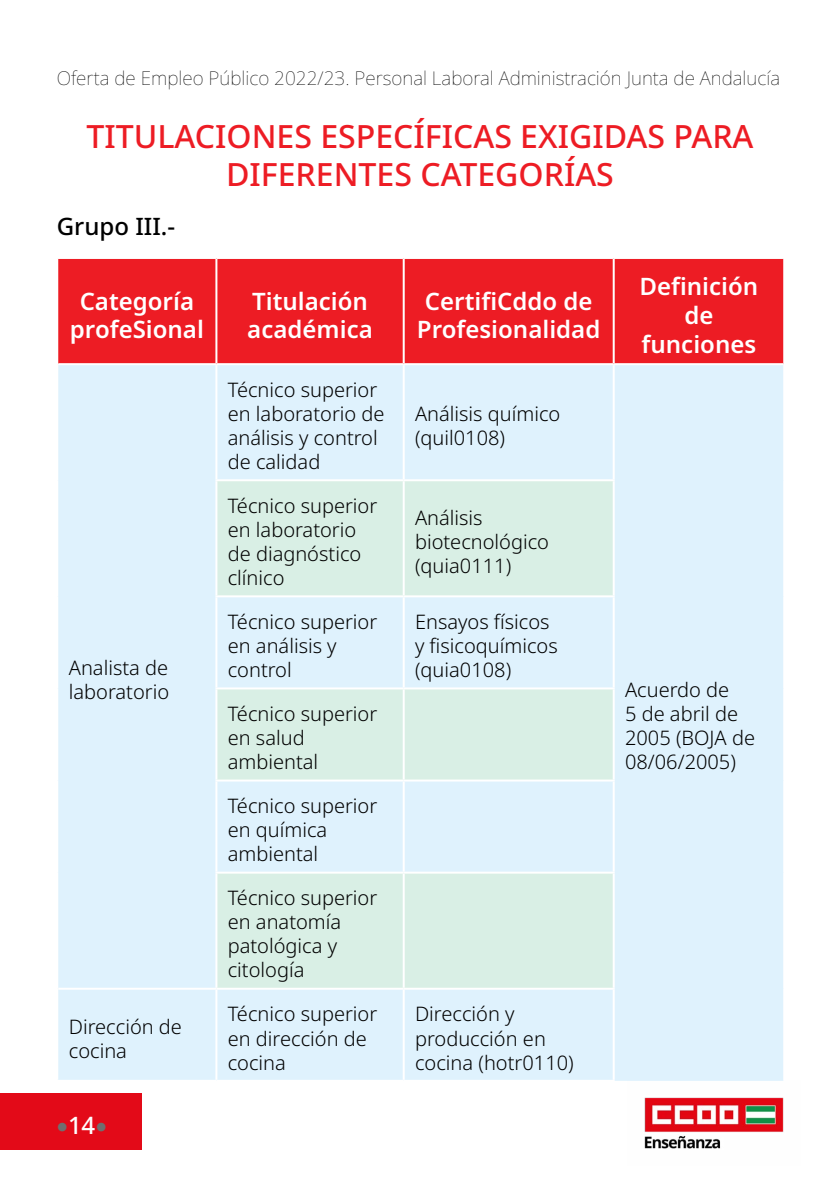
<style>
.page{position:relative;width:840px;height:1191px;background:#fff}
.page>*{position:absolute;margin:0;border:0;box-sizing:border-box;transform-origin:0 0}
.t1{font:500 32px/38.4px "Noto Sans";color:#ed1c24;text-align:center}
.t2{font:600 24px/28.8px "Noto Sans";color:#fff;text-align:center}
.t3{font:500 24px "Noto Sans";color:#000}
.t4{font:500 24px "Noto Sans";color:#fff}
.t5{font:300 20px/24px "Noto Sans";color:#000}
.t6{font:100 19px "Noto Sans";color:#000}
.s1{color:#706f6f}
</style>
<div class="page">
<div style="left:0;top:1092px;width:142px;height:57px;background:#e30a18"></div>
<img style="left:627px;top:1080px;width:157px;height:69px">
<div style="left:58px;top:259px;width:724px;height:104px;background:#ed1c24"></div>
<div style="left:58px;top:365px;width:724px;height:715px;background:#dff2fd"></div>
<svg style="left:217px;top:481px;width:395px;height:506px;background:#dbf0ed"></svg>
<hr style="left:215px;top:365px;width:2px;height:114px;background:#fff">
<hr style="left:402px;top:365px;width:2px;height:114px;background:#fff">
<hr style="left:612px;top:365px;width:2px;height:114px;background:#fff">
<hr style="left:215px;top:479px;width:188px;height:2px;background:#fff">
<hr style="left:215px;top:481px;width:2px;height:114px;background:#fff">
<hr style="left:403px;top:479px;width:211px;height:2px;background:#fff">
<hr style="left:402px;top:481px;width:2px;height:114px;background:#fff">
<hr style="left:612px;top:481px;width:2px;height:114px;background:#fff">
<hr style="left:215px;top:595px;width:188px;height:2px;background:#fff">
<hr style="left:215px;top:597px;width:2px;height:90px;background:#fff">
<hr style="left:403px;top:595px;width:211px;height:2px;background:#fff">
<hr style="left:402px;top:597px;width:2px;height:90px;background:#fff">
<hr style="left:612px;top:597px;width:2px;height:90px;background:#fff">
<hr style="left:215px;top:687px;width:188px;height:2px;background:#fff">
<hr style="left:215px;top:689px;width:2px;height:90px;background:#fff">
<hr style="left:403px;top:687px;width:211px;height:2px;background:#fff">
<hr style="left:402px;top:689px;width:2px;height:90px;background:#fff">
<hr style="left:612px;top:689px;width:2px;height:90px;background:#fff">
<hr style="left:215px;top:779px;width:188px;height:2px;background:#fff">
<hr style="left:215px;top:781px;width:2px;height:90px;background:#fff">
<hr style="left:403px;top:779px;width:211px;height:2px;background:#fff">
<hr style="left:402px;top:781px;width:2px;height:90px;background:#fff">
<hr style="left:612px;top:781px;width:2px;height:90px;background:#fff">
<hr style="left:215px;top:871px;width:188px;height:2px;background:#fff">
<hr style="left:215px;top:873px;width:2px;height:114px;background:#fff">
<hr style="left:403px;top:871px;width:211px;height:2px;background:#fff">
<hr style="left:402px;top:873px;width:2px;height:114px;background:#fff">
<hr style="left:612px;top:873px;width:2px;height:114px;background:#fff">
<hr style="left:215px;top:989px;width:2px;height:90px;background:#fff">
<hr style="left:402px;top:989px;width:2px;height:90px;background:#fff">
<hr style="left:612px;top:989px;width:2px;height:90px;background:#fff">
<hr style="left:215px;top:259px;width:2px;height:104px;background:#fff">
<hr style="left:402px;top:259px;width:2px;height:104px;background:#fff">
<hr style="left:612px;top:259px;width:2px;height:104px;background:#fff">
<hr style="left:58px;top:987px;width:158px;height:2px;background:#fff">
<hr style="left:216px;top:987px;width:187px;height:2px;background:#fff">
<hr style="left:403px;top:987px;width:211px;height:2px;background:#fff">
<hr style="left:57px;top:1079px;width:159px;height:2px;background:#fff">
<hr style="left:216px;top:1079px;width:187px;height:2px;background:#fff">
<hr style="left:403px;top:1079px;width:211px;height:2px;background:#fff">
<p class="t6" style="left:57px;top:65px;width:724px">Oferta de Empleo Público 2022/23. Personal Laboral Administración Junta de Andalucía</p>
<h1 class="t1" style="left:86px;top:118px;width:668px">TITULACIONES ESPECÍFICAS EXIGIDAS PARA<br>DIFERENTES CATEGORÍAS</h1>
<p class="t3" style="left:57px;top:209px;width:120px">Grupo III.-</p>
<p class="t2" style="left:70px;top:287px;width:135px">Categoría profeSional</p>
<p class="t2" style="left:247px;top:287px;width:127px;text-align:left">Titulación académica</p>
<p class="t2" style="left:416px;top:287px;width:185px">CertifiCddo de<br>Profesionalidad</p>
<p class="t5" style="left:69px;top:656px;width:102px">Analista de laboratorio</p>
<p class="t5" style="left:228px;top:378px;width:158px">Técnico superior en laboratorio de análisis y control de calidad</p>
<p class="t5" style="left:228px;top:494px;width:151px">Técnico superior en laboratorio de diagnóstico clínico</p>
<p class="t5" style="left:415px;top:402px;width:147px">Análisis químico (quil0108)</p>
<p class="t5" style="left:415px;top:506px;width:135px">Análisis biotecnológico (quia0111)</p>
<p class="t5" style="left:228px;top:610px;width:151px">Técnico superior en análisis y control</p>
<p class="t5" style="left:415px;top:610px;width:144px">Ensayos físicos y fisicoquímicos (quia0108)</p>
<p class="t5" style="left:228px;top:702px;width:151px">Técnico superior en salud ambiental</p>
<p class="t5" style="left:228px;top:794px;width:151px">Técnico superior en química ambiental</p>
<p class="t5" style="left:228px;top:886px;width:151px">Técnico superior en anatomía patológica y citología</p>
<p class="t5" style="left:69px;top:1014px;width:115px">Dirección de cocina</p>
<p class="t5" style="left:228px;top:1002px;width:151px">Técnico superior en dirección de cocina</p>
<p class="t5" style="left:415px;top:1002px;width:160px">Dirección y producción en cocina (hotr0110)</p>
<p class="t4" style="left:57px;top:1108px;width:52px"><span class="s1">•</span>14<span class="s1">•</span></p>
<p class="t2" style="left:639px;top:273px;width:120px">Definición de funciones</p>
<p class="t5" style="left:624px;top:678px;width:131px">Acuerdo de<br>5 de abril de<br>2005 (BOJA de<br>08/06/2005)</p>
</div>
